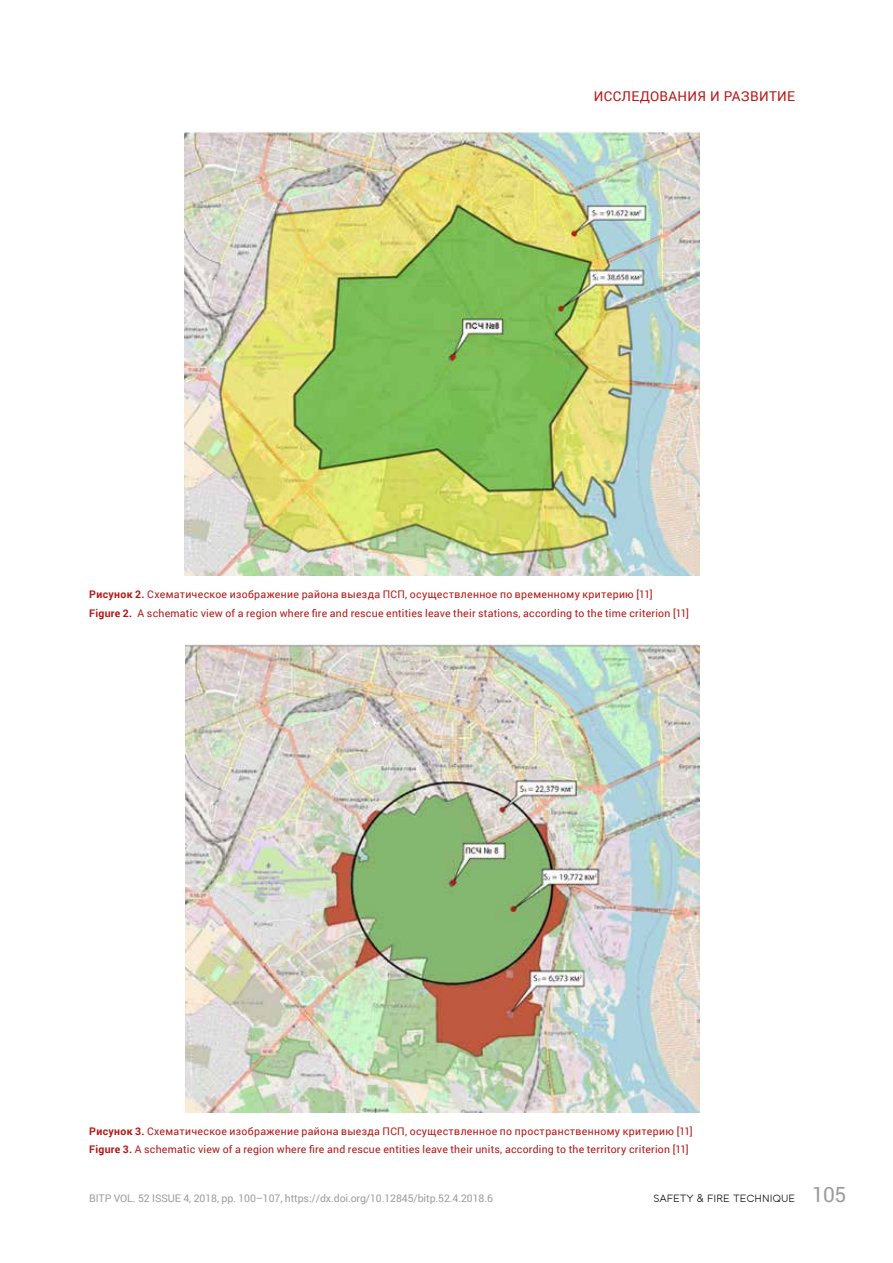
<style>
.page{position:relative;width:893px;height:1263px;background:#fff}
.page>*{position:absolute;margin:0;border:0;box-sizing:border-box;transform-origin:0 0}
.t1{font:13.5px "Roboto";letter-spacing:.025em;color:#b61615}
.t2{font:10.5px/18.3px "Roboto";letter-spacing:.025em;color:#b61615}
.t3{font:10.5px "Roboto";letter-spacing:-.01em;color:#9d9d9c}
.t4{font:10.5px "Toma Sans";color:#000}
.s1{font-weight:700}
.s2{font-family:"Roboto";font-size:21px;color:#9d9d9c}
</style>
<div class="page">
<img style="left:185px;top:644px;width:514px;height:468px">
<img style="left:185px;top:132px;width:514px;height:444px">
<p class="t1" style="left:594px;top:86px;width:203px">ИССЛЕДОВАНИЯ И РАЗВИТИЕ</p>
<p class="t2" style="left:89px;top:585px;width:601px"><span class="s1">Рисунок 2.</span> Схематическое изображение района выезда ПСП, осуществленное по временному критерию [11]<br><span class="s1">Figure 2.</span> A schematic view of a region where fire and rescue entities leave their stations, according to the time criterion [11]</p>
<p class="t2" style="left:89px;top:1121px;width:605px"><span class="s1">Рисунок 3.</span> Схематическое изображение района выезда ПСП, осуществленное по пространственному критерию [11]<br><span class="s1">Figure 3.</span> A schematic view of a region where fire and rescue entities leave their units, according to the territory criterion [11]</p>
<p class="t3" style="left:89px;top:1190px;width:405px">BITP VOL. 52 ISSUE 4, 2018, pp. 100–107, https://dx.doi.org/10.12845/bitp.52.4.2018.6</p>
<p class="t4" style="left:653px;top:1190px;width:194px">SAFETY &amp; FIRE TECHNIQUE <span class="s2">105</span></p>
</div>
